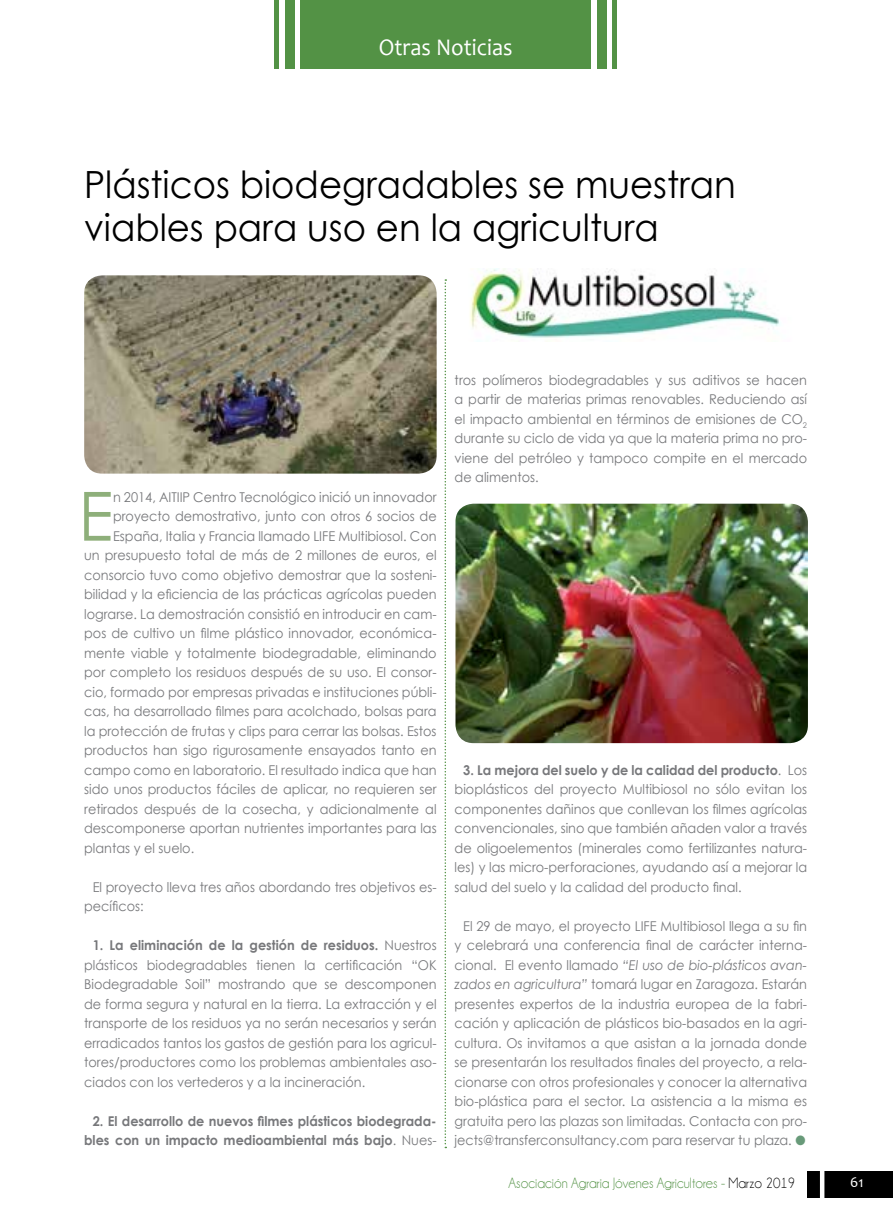
<style>
.page{position:relative;width:893px;height:1212px;background:#fff}
.page>*{position:absolute;margin:0;border:0;box-sizing:border-box;transform-origin:0 0}
.t1{font:67.8px "Century Gothic";color:#8eaf7a;scale:.95 1}
.t2{font:37.5px/43.2px "Century Gothic";color:#000;scale:.95 1}
.t3{font:24px "Candara";color:#fff;scale:.94 1}
.t4{font:15px "Champagne&Limousines";color:#539245;scale:.94 1}
.t5{font:15px "Candara";color:#fff}
.t6{font:13.5px/19.5px "Century Gothic";color:#77787b;text-align:justify;scale:.95 1}
.t7{font:700 13.5px/19.5px "Century Gothic";color:#77787b;text-align:right;scale:.95 1}
.s1{font-weight:700}
.s2{font-weight:400}
.s3{font-style:italic}
.s4{color:#689a79}
.s5{color:#000}
</style>
<div class="page">
<div style="left:808px;top:1171px;width:85px;height:26px;background:#000"></div>
<hr style="left:820px;top:1166px;width:4px;height:36px;background:#fff">
<img style="left:446px;top:269px;width:334px;height:69px">
<img style="left:84px;top:275px;width:353px;height:199px">
<img style="left:455px;top:504px;width:353px;height:239px">
<svg style="left:445px;top:279px;width:1px;height:869px"></svg>
<div style="left:300px;top:0;width:291px;height:69px;background:#539245"></div>
<div style="left:597px;top:0;width:9px;height:69px;background:#539245"></div>
<div style="left:612px;top:0;width:5px;height:69px;background:#539245"></div>
<div style="left:285px;top:0;width:10px;height:69px;background:#539245"></div>
<hr style="left:275px;top:0;width:4px;height:69px;background:#539245">
<h3 class="t3" style="left:379px;top:32px;width:144px">Otras Noticias</h3>
<h2 class="t2" style="left:84px;top:163px;width:688px">Plásticos biodegradables se muestran viables para uso en la agricultura</h2>
<h1 class="t1" style="left:79px;top:475px;width:38px">E</h1>
<p class="t6" style="left:113px;top:487px;width:342px">n 2014, AITIIP Centro Tecnológico inició un innovador</p>
<p class="t6" style="left:113px;top:506px;width:342px">proyecto demostrativo, junto con otros 6 socios de</p>
<p class="t6" style="left:113px;top:526px;width:342px">España, Italia y Francia llamado LIFE Multibiosol. Con</p>
<p class="t6" style="left:84px;top:545px;width:372px">un presupuesto total de más de 2 millones de euros, el</p>
<p class="t6" style="left:84px;top:565px;width:372px">consorcio tuvo como objetivo demostrar que la sosteni-</p>
<p class="t6" style="left:84px;top:584px;width:372px">bilidad y la eficiencia de las prácticas agrícolas pueden</p>
<p class="t6" style="left:84px;top:604px;width:372px">lograrse. La demostración consistió en introducir en cam-</p>
<p class="t6" style="left:84px;top:623px;width:372px">pos de cultivo un filme plástico innovador, económica-</p>
<p class="t6" style="left:84px;top:643px;width:372px">mente viable y totalmente biodegradable, eliminando</p>
<p class="t6" style="left:84px;top:662px;width:372px">por completo los residuos después de su uso. El consor-</p>
<p class="t6" style="left:84px;top:682px;width:372px">cio, formado por empresas privadas e instituciones públi-</p>
<p class="t6" style="left:84px;top:701px;width:372px">cas, ha desarrollado filmes para acolchado, bolsas para</p>
<p class="t6" style="left:84px;top:721px;width:372px">la protección de frutas y clips para cerrar las bolsas. Estos</p>
<p class="t6" style="left:84px;top:740px;width:372px">productos han sigo rigurosamente ensayados tanto en</p>
<p class="t6" style="left:84px;top:760px;width:372px">campo como en laboratorio. El resultado indica que han</p>
<p class="t6" style="left:84px;top:779px;width:373px">sido unos productos fáciles de aplicar, no requieren ser</p>
<p class="t6" style="left:84px;top:799px;width:372px">retirados después de la cosecha, y adicionalmente al</p>
<p class="t6" style="left:84px;top:818px;width:373px">descomponerse aportan nutrientes importantes para las</p>
<p class="t6" style="left:84px;top:838px;width:117px">plantas y el suelo.</p>
<p class="t6" style="left:84px;top:877px;width:372px;text-indent:9px">El proyecto lleva tres años abordando tres objetivos es&shy;pecíficos:</p>
<p class="t6" style="left:84px;top:935px;width:372px;text-indent:9px"><span class="s1">1. La eliminación de la gestión de residuos.</span> Nuestros plásticos biodegradables tienen la certificación “OK Biodegradable Soil” mostrando que se descomponen de forma segura y natural en la tierra. La extracción y el transporte de los residuos ya no serán necesarios y serán erradicados tantos los gastos de gestión para los agricul&shy;tores/productores como los problemas ambientales aso&shy;ciados con los vertederos y a la incineración.</p>
<p class="t7" style="left:84px;top:1111px;width:372px">2. El desarrollo de nuevos filmes plásticos biodegrada&shy;bles con un impacto medioambiental más bajo<span class="s2">. Nues-</span></p>
<p class="t6" style="left:455px;top:370px;width:373px">tros polímeros biodegradables y sus aditivos se hacen a partir de materias primas renovables. Reduciendo así el impacto ambiental en términos de emisiones de CO<sub>2 </sub>durante su ciclo de vida ya que la materia prima no pro&shy;viene del petróleo y tampoco compite en el mercado de alimentos.</p>
<p class="t6" style="left:455px;top:760px;width:372px;text-indent:9px"><span class="s1">3. La mejora del suelo y de la calidad del producto</span>. Los bioplásticos del proyecto Multibiosol no sólo evitan los componentes dañinos que conllevan los filmes agrícolas convencionales, sino que también añaden valor a través de oligoelementos (minerales como fertilizantes natura&shy;les) y las micro-perforaciones, ayudando así a mejorar la salud del suelo y la calidad del producto final.</p>
<p class="t6" style="left:455px;top:916px;width:373px;text-indent:9px">El 29 de mayo, el proyecto LIFE Multibiosol llega a su fin y celebrará una conferencia final de carácter interna&shy;cional. El evento llamado <span class="s3">“El uso de bio-plásticos avan&shy;zados en agricultura”</span> tomará lugar en Zaragoza. Estarán presentes expertos de la industria europea de la fabri&shy;cación y aplicación de plásticos bio-basados en la agri&shy;cultura. Os invitamos a que asistan a la jornada donde se presentarán los resultados finales del proyecto, a rela&shy;cionarse con otros profesionales y conocer la alternativa bio-plástica para el sector. La asistencia a la misma es gratuita pero las plazas son limitadas. Contacta con pro&shy;jects@transferconsultancy.com para reservar tu plaza. <span class="s4">●</span></p>
<p class="t4" style="left:509px;top:1176px;width:306px">Asociación Agraria Jóvenes Agricultores - <span class="s5">Marzo 2019</span></p>
<p class="t5" style="left:850px;top:1172px;width:15px">61</p>
</div>
